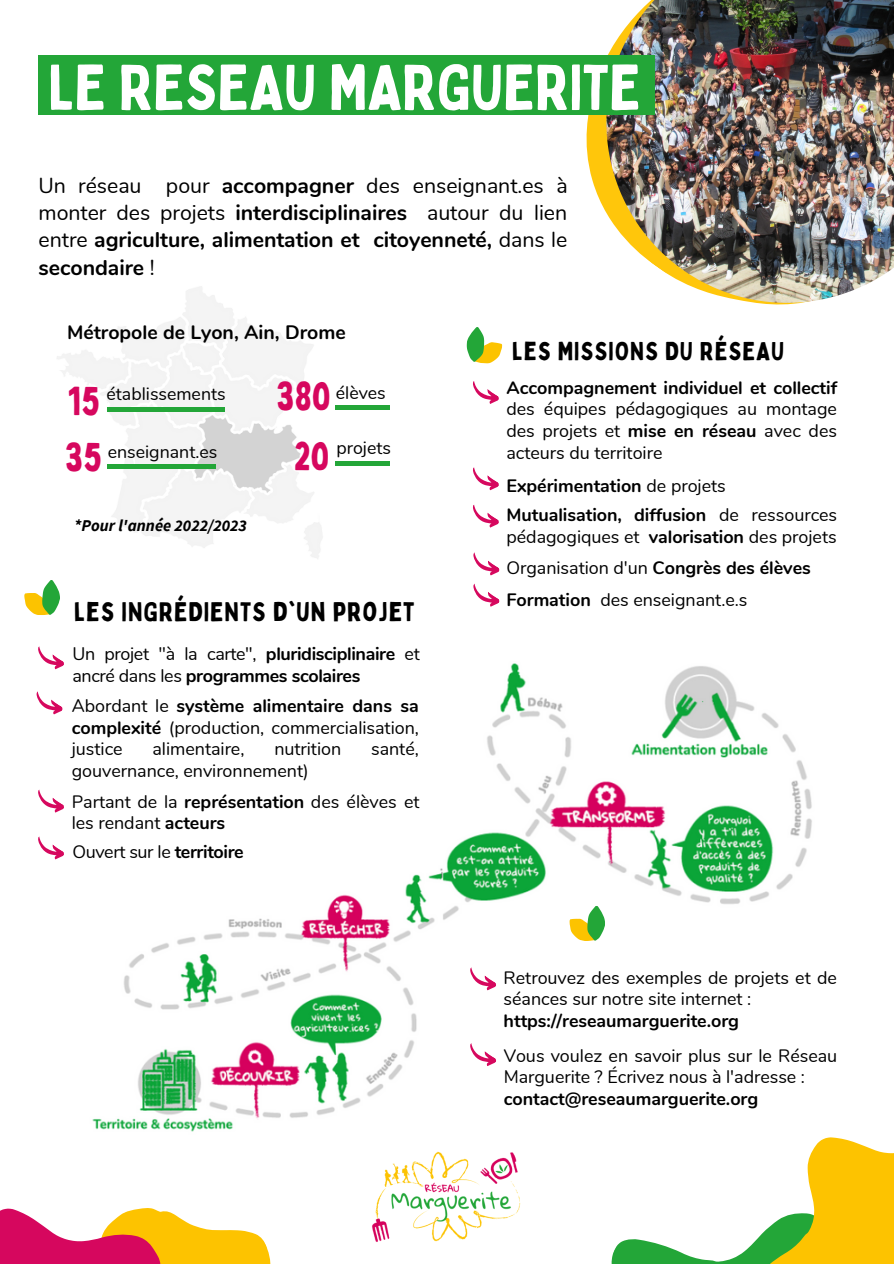
<style>
.page{position:relative;width:894px;height:1264px;background:#fff}
.page>*{position:absolute;margin:0;border:0;box-sizing:border-box;transform-origin:0 0}
.t1{font:63px "Bobby Jones";color:#fff}
.t2{font:39.9px/56.8px "Bobby Jones";color:#d6075e}
.t3{font:26.4px "Bobby Jones";letter-spacing:.035em;color:#000}
.t4{font:25.5px "Bobby Jones";letter-spacing:.035em;color:#000}
.t5{font:700 21.3px/27px "Nunito";color:#000;text-align:justify}
.t6{font:700 19.5px "Nunito";color:#000}
.t7{font:18px/21.6px "Nunito";color:#000}
.t8{font:700 18px "Nunito";color:#000}
.t9{font:700 18px/21.6px "Nunito";letter-spacing:-.02em;color:#000}
.t10{font:18px "Nunito";letter-spacing:-.02em;color:#000}
.t11{font:17.85px "Nunito";color:#000}
.t12{font:italic 700 16.5px "Source Sans Pro";color:#000}
.s1{font-weight:400}
.s2{font-weight:700}
</style>
<div class="page">
<svg style="left:586px;top:115px;width:214px;height:190px"></svg>
<img style="left:606px;top:0;width:287px;height:303px">
<div style="left:39px;top:55px;width:616px;height:60px;background:#23a638"></div>
<img style="left:92px;top:663px;width:720px;height:469px">
<svg style="left:38px;top:646px;width:26px;height:24px"></svg>
<svg style="left:36px;top:691px;width:27px;height:24px"></svg>
<svg style="left:38px;top:789px;width:26px;height:24px"></svg>
<svg style="left:38px;top:836px;width:26px;height:24px"></svg>
<svg style="left:473px;top:381px;width:26px;height:23px"></svg>
<svg style="left:473px;top:505px;width:26px;height:23px"></svg>
<svg style="left:473px;top:552px;width:27px;height:55px"></svg>
<svg style="left:473px;top:467px;width:26px;height:24px"></svg>
<img style="left:57px;top:286px;width:266px;height:273px">
<div style="left:107px;top:407px;width:117px;height:5px;background:#23a638"></div>
<div style="left:336px;top:461px;width:54px;height:5px;background:#23a638"></div>
<hr style="left:107px;top:464px;width:109px;height:4px;background:#23a638">
<div style="left:335px;top:405px;width:54px;height:5px;background:#23a638"></div>
<svg style="left:466px;top:327px;width:36px;height:37px"></svg>
<svg style="left:24px;top:580px;width:36px;height:35px"></svg>
<svg style="left:568px;top:1070px;width:325px;height:193px"></svg>
<svg style="left:0;top:1208px;width:271px;height:55px"></svg>
<svg style="left:465px;top:966px;width:32px;height:27px"></svg>
<svg style="left:465px;top:1041px;width:32px;height:27px"></svg>
<svg style="left:568px;top:905px;width:38px;height:36px"></svg>
<img style="left:345px;top:1096px;width:201px;height:146px">
<h1 class="t1" style="left:48px;top:47px;width:594px">LE RESEAU MARGUERITE</h1>
<p class="t5" style="left:39px;top:173px;width:530px"><span class="s1">Un réseau pour</span> accompagner <span class="s1">des enseignant.es à monter des projets</span> interdisciplinaires <span class="s1">autour du lien entre</span> agriculture, alimentation et citoyenneté, <span class="s1">dans le </span>secondaire <span class="s1">!</span></p>
<p class="t6" style="left:67px;top:319px;width:280px">Métropole de Lyon, Ain, Drome</p>
<h2 class="t2" style="left:65px;top:371px;width:39px">15<br>35</h2>
<p class="t11" style="left:106px;top:382px;width:121px">établissements</p>
<p class="t11" style="left:108px;top:440px;width:111px">enseignant.es</p>
<p class="t12" style="left:74px;top:514px;width:174px">*Pour l'année 2022/2023</p>
<h2 class="t2" style="left:276px;top:366px;width:56px">380</h2>
<p class="t11" style="left:336px;top:381px;width:51px">élèves</p>
<h2 class="t2" style="left:294px;top:426px;width:37px">20</h2>
<p class="t11" style="left:336px;top:435px;width:56px">projets</p>
<h3 class="t3" style="left:74px;top:595px;width:341px">LES INGRÉDIENTS D'UN PROJET</h3>
<p class="t9" style="left:72px;top:643px;width:349px"><span class="s1">Un projet "à la carte",</span> pluridisciplinaire <span class="s1">et ancré dans les</span> programmes scolaires</p>
<p class="t7" style="left:72px;top:695px;width:348px;text-align:justify">Abordant le <span class="s2">système alimentaire dans sa complexité</span> (production, commercialisation, justice</p>
<p class="t7" style="left:152px;top:738px;width:93px">alimentaire,</p>
<p class="t7" style="left:274px;top:738px;width:68px">nutrition</p>
<p class="t7" style="left:371px;top:738px;width:49px">santé,</p>
<p class="t7" style="left:72px;top:756px;width:349px;line-height:30.5px">gouvernance, environnement)<br>Partant de la <span class="s2">représentation</span> des élèves et</p>
<p class="t7" style="left:72px;top:812px;width:155px">les rendant <span class="s2">acteurs</span></p>
<p class="t10" style="left:72px;top:840px;width:173px">Ouvert sur le <span class="s2">territoire</span></p>
<h3 class="t4" style="left:512px;top:335px;width:273px">LES MISSIONS DU RÉSEAU</h3>
<p class="t8" style="left:506px;top:375px;width:332px">Accompagnement individuel et collectif</p>
<p class="t7" style="left:506px;top:398px;width:332px;text-align:justify">des équipes pédagogiques au montage des projets et <span class="s2">mise en réseau</span> avec des acteurs du territoire</p>
<p class="t8" style="left:506px;top:474px;width:221px">Expérimentation <span class="s1">de projets</span></p>
<p class="t7" style="left:506px;top:504px;width:332px"><span class="s2">Mutualisation, diffusion</span> de ressources pédagogiques et <span class="s2">valorisation</span> des projets</p>
<p class="t7" style="left:506px;top:551px;width:306px;line-height:32.2px">Organisation d'un <span class="s2">Congrès des élèves<br>Formation</span> des enseignant.e.s</p>
<p class="t7" style="left:503px;top:967px;width:334px">Retrouvez des exemples de projets et de séances sur notre site internet :</p>
<p class="t8" style="left:503px;top:1008px;width:237px">https://reseaumarguerite.org</p>
<p class="t7" style="left:503px;top:1045px;width:335px">Vous voulez en savoir plus sur le Réseau<br>Marguerite ? Écrivez nous à l'adresse :</p>
<p class="t8" style="left:503px;top:1086px;width:256px">contact@reseaumarguerite.org</p>
</div>
